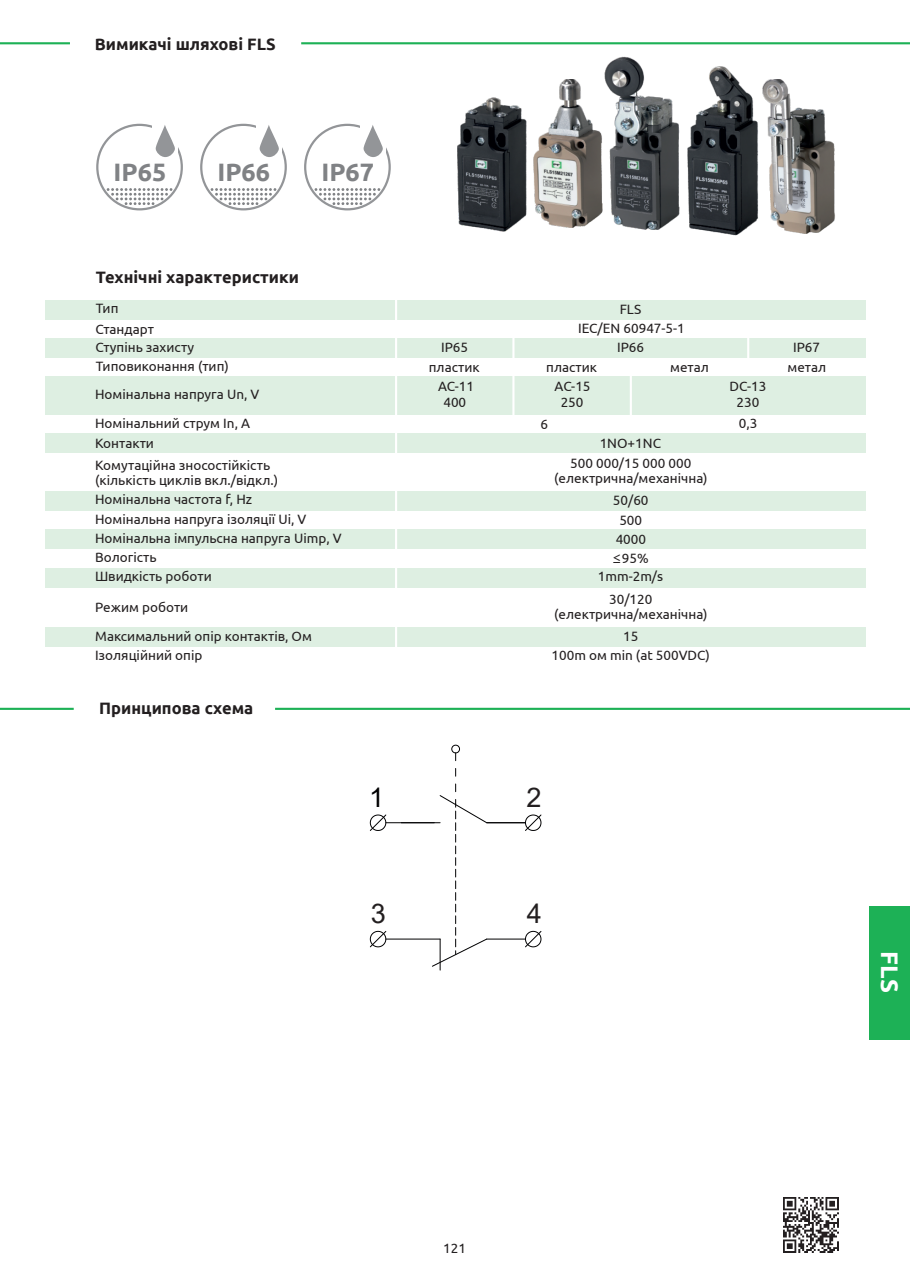
<style>
.page{position:relative;width:910px;height:1280px;background:#fff}
.page>*{position:absolute;margin:0;border:0;box-sizing:border-box;transform-origin:0 0}
.t1{font:27.15px "Arial";color:#231f20}
.t2{font:27.15px "Arial";color:#000002}
.t3{font:700 25.2px "Ubuntu";color:#808285}
.t4{font:700 24px "Ubuntu";color:#fff}
.t5{font:700 16.5px "Ubuntu";color:#231f20}
.t6{font:13.5px/19.2px "Ubuntu";color:#231f20}
.s1{font-family:"Microsoft Ya Hei"}
</style>
<div class="page">
<div style="left:45px;top:627px;width:821px;height:19px;background:#deefe2"></div>
<div style="left:45px;top:300px;width:821px;height:19px;background:#deefe2"></div>
<div style="left:45px;top:376px;width:821px;height:39px;background:#deefe2"></div>
<div style="left:45px;top:338px;width:821px;height:19px;background:#deefe2"></div>
<div style="left:45px;top:434px;width:821px;height:19px;background:#deefe2"></div>
<div style="left:45px;top:491px;width:821px;height:19px;background:#deefe2"></div>
<div style="left:45px;top:530px;width:821px;height:19px;background:#deefe2"></div>
<div style="left:45px;top:568px;width:821px;height:19px;background:#deefe2"></div>
<div style="left:96px;top:124px;width:87px;height:86px;border:2px solid #939598;border-radius:50%"></div>
<div style="left:152px;top:120px;width:26px;height:40px;background:#fff"></div>
<svg style="left:107px;top:188px;width:66px;height:17px"></svg>
<svg style="left:156px;top:125px;width:19px;height:32px"></svg>
<div style="left:200px;top:124px;width:87px;height:86px;border:2px solid #939598;border-radius:50%"></div>
<div style="left:256px;top:120px;width:25px;height:40px;background:#fff"></div>
<svg style="left:210px;top:188px;width:66px;height:17px"></svg>
<svg style="left:260px;top:125px;width:19px;height:32px"></svg>
<div style="left:304px;top:124px;width:87px;height:86px;border:2px solid #939598;border-radius:50%"></div>
<div style="left:360px;top:120px;width:25px;height:40px;background:#fff"></div>
<svg style="left:314px;top:188px;width:66px;height:17px"></svg>
<svg style="left:363px;top:125px;width:20px;height:32px"></svg>
<hr style="left:512px;top:337px;width:2px;height:80px;background:#fff">
<hr style="left:301px;top:42px;width:609px;height:2px;background:#1db156">
<hr style="left:0;top:42px;width:70px;height:2px;background:#1db156">
<hr style="left:275px;top:708px;width:635px;height:2px;background:#1db156">
<hr style="left:0;top:708px;width:74px;height:2px;background:#1db156">
<img style="left:783px;top:1198px;width:55px;height:55px">
<svg style="left:370px;top:814px;width:16px;height:17px"></svg>
<svg style="left:370px;top:931px;width:16px;height:16px"></svg>
<svg style="left:451px;top:745px;width:9px;height:16px"></svg>
<hr style="left:386px;top:822px;width:48px;height:1px;background:#000002">
<hr style="left:440px;top:939px;width:1px;height:31px;background:#000002">
<svg style="left:432px;top:784px;width:110px;height:183px"></svg>
<hr style="left:386px;top:939px;width:54px;height:1px;background:#000002">
<hr style="left:487px;top:939px;width:38px;height:1px;background:#000002">
<img style="left:457px;top:97px;width:69px;height:135px">
<img style="left:767px;top:79px;width:68px;height:155px">
<img style="left:687px;top:66px;width:80px;height:169px">
<img style="left:605px;top:56px;width:75px;height:174px">
<img style="left:533px;top:79px;width:73px;height:148px">
<hr style="left:395px;top:297px;width:2px;height:356px;background:#fff">
<hr style="left:630px;top:375px;width:2px;height:41px;background:#fff">
<hr style="left:747px;top:336px;width:2px;height:26px;background:#fff">
<div style="left:869px;top:906px;width:41px;height:133px;background:#1db156"></div>
<p class="t5" style="left:95px;top:37px;width:182px">Вимикачі шляхові FLS</p>
<h2 class="t3" style="left:114px;top:161px;width:54px">ІР65</h2>
<h2 class="t3" style="left:217px;top:161px;width:54px">ІР66</h2>
<h2 class="t3" style="left:321px;top:161px;width:54px">ІР67</h2>
<p class="t5" style="left:96px;top:271px;width:205px">Технічні характеристики</p>
<p class="t6" style="left:95px;top:321px;width:100px;line-height:17.7px">Стандарт<br>Ступінь захисту</p>
<p class="t6" style="left:96px;top:299px;width:24px">Тип</p>
<p class="t6" style="left:620px;top:300px;width:23px">FLS</p>
<p class="t6" style="left:578px;top:319px;width:108px">IEC/EN 60947-5-1</p>
<p class="t6" style="left:441px;top:339px;width:29px">IP65</p>
<p class="t6" style="left:617px;top:339px;width:29px">IP66</p>
<p class="t6" style="left:793px;top:339px;width:29px">IP67</p>
<p class="t6" style="left:96px;top:357px;width:134px">Типовиконання (тип)</p>
<p class="t6" style="left:429px;top:358px;width:52px">пластик</p>
<p class="t6" style="left:546px;top:358px;width:52px">пластик</p>
<p class="t6" style="left:670px;top:358px;width:40px">метал</p>
<p class="t6" style="left:787px;top:358px;width:40px">метал</p>
<p class="t6" style="left:95px;top:386px;width:166px">Номінальна напруга Un, V</p>
<p class="t6" style="left:438px;top:377px;width:37px">AC-11</p>
<p class="t6" style="left:555px;top:377px;width:37px">AC-15</p>
<p class="t6" style="left:729px;top:377px;width:38px">DC-13</p>
<p class="t6" style="left:443px;top:394px;width:24px">400</p>
<p class="t6" style="left:561px;top:394px;width:24px">250</p>
<p class="t6" style="left:736px;top:394px;width:24px">230</p>
<p class="t6" style="left:95px;top:415px;width:157px">Номінальний струм In, A</p>
<p class="t6" style="left:540px;top:415px;width:9px">6</p>
<p class="t6" style="left:739px;top:414px;width:20px">0,3</p>
<p class="t6" style="left:95px;top:433px;width:177px;line-height:21.9px">Контакти<br>Комутаційна зносостійкість</p>
<p class="t6" style="left:95px;top:471px;width:185px">(кількість циклів вкл./відкл.)</p>
<p class="t6" style="left:570px;top:434px;width:123px;line-height:20.1px;text-align:center">1NO+1NC<br>500 000/15 000 000</p>
<p class="t6" style="left:554px;top:470px;width:155px">(електрична/механічна)</p>
<p class="t6" style="left:95px;top:490px;width:159px">Номінальна частота f, Hz</p>
<p class="t6" style="left:613px;top:491px;width:37px">50/60</p>
<p class="t6" style="left:95px;top:510px;width:248px">Номінальна напруга ізоляції Ui, V<br>Номінальна імпульсна напруга Uimp, V</p>
<p class="t6" style="left:616px;top:511px;width:32px">500<br>4000</p>
<p class="t6" style="left:95px;top:549px;width:63px">Вологість</p>
<p class="t6" style="left:612px;top:549px;width:38px"><span class="s1">≤</span>95%</p>
<p class="t6" style="left:95px;top:567px;width:118px">Швидкість роботи</p>
<p class="t6" style="left:95px;top:594px;width:218px;line-height:29px">Режим роботи<br>Максимальний опір контактів, Ом</p>
<p class="t6" style="left:95px;top:647px;width:109px">Ізоляційний опір</p>
<p class="t5" style="left:99px;top:701px;width:156px">Принципова схема</p>
<p class="t6" style="left:598px;top:566px;width:67px;line-height:22.5px;text-align:center">1mm-2m/s<br>30/120</p>
<p class="t6" style="left:554px;top:604px;width:155px;line-height:22px;text-align:center">(електрична/механічна)<br>15</p>
<p class="t6" style="left:551px;top:647px;width:160px">100m ом min (at 500VDC)</p>
<h1 class="t2" style="left:369px;top:787px;width:17px">1</h1>
<h1 class="t1" style="left:526px;top:787px;width:17px">2</h1>
<h1 class="t1" style="left:371px;top:904px;width:17px">3</h1>
<h1 class="t1" style="left:527px;top:903px;width:17px">4</h1>
<h3 class="t4" style="left:900px;top:951px;width:43px;rotate:90deg">FLS</h3>
<p class="t6" style="left:443px;top:1240px;width:24px">121</p>
</div>
